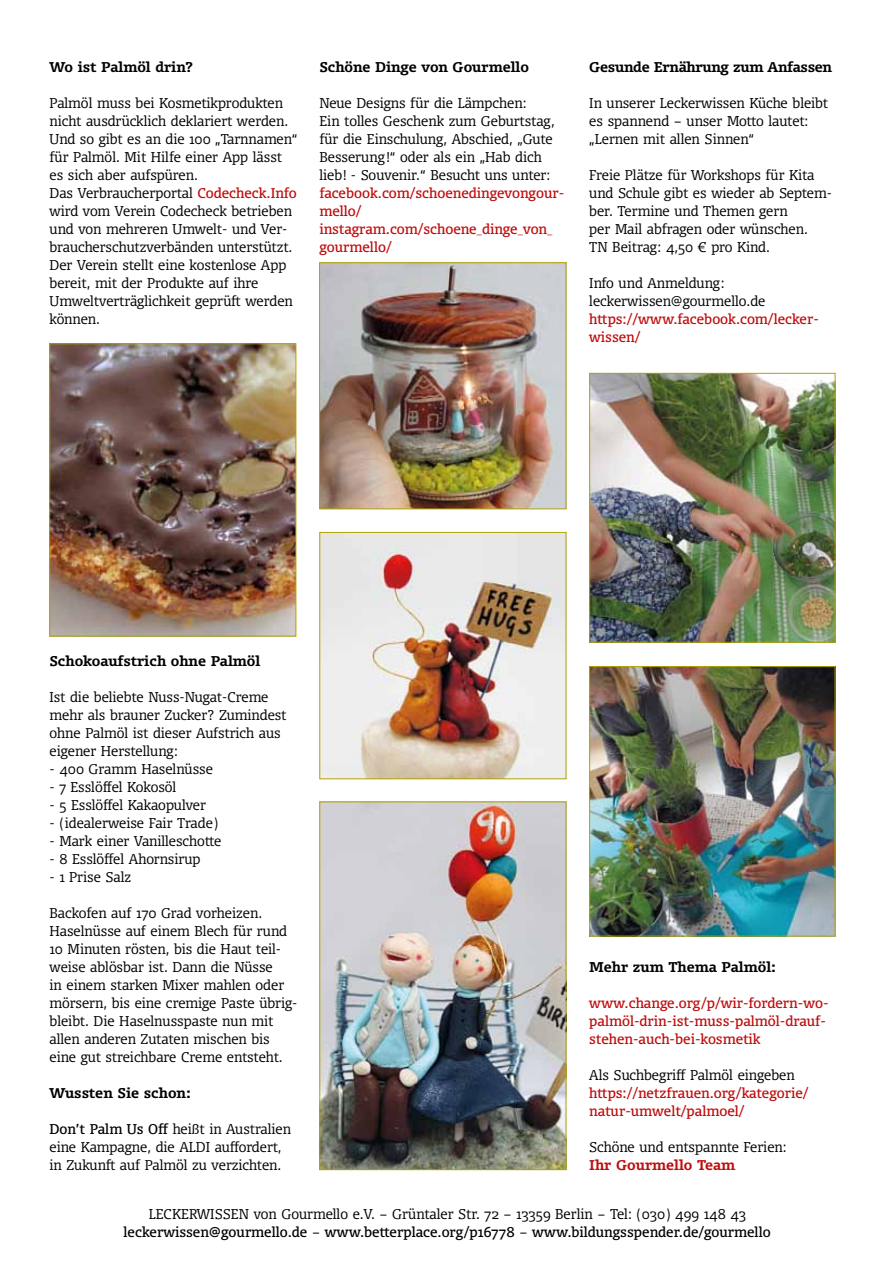
<style>
.page{position:relative;width:893px;height:1263px;background:#fff}
.page>*{position:absolute;margin:0;border:0;box-sizing:border-box;transform-origin:0 0}
.t1{font:300 13.5px/18px "Olsen";color:#000}
.t2{font:13.5px/18px "Olsen";color:#c00d0e}
.t3{font:13.5px/18px "Olsen";color:#000;text-align:center}
.t4{font:700 13.5px "Olsen";color:#000}
.t5{font:700 13.5px "Olsen";letter-spacing:-.02em;color:#000}
.t6{font:700 13.5px "Olsen";color:#c00d0e}
.s1{font-weight:400;color:#c00d0e}
.s2{font-weight:400}
.s3{font-weight:300}
</style>
<div class="page">
<img style="left:321px;top:264px;width:243px;height:243px">
<div style="left:319px;top:262px;width:247px;height:247px;border:1px solid #b3a400"></div>
<img style="left:591px;top:375px;width:242px;height:266px">
<div style="left:589px;top:373px;width:246px;height:270px;border:1px solid #b3a400"></div>
<img style="left:591px;top:668px;width:242px;height:266px">
<div style="left:589px;top:666px;width:246px;height:270px;border:1px solid #b3a400"></div>
<img style="left:321px;top:803px;width:243px;height:365px">
<img style="left:321px;top:534px;width:243px;height:243px">
<div style="left:319px;top:532px;width:247px;height:247px;border:1px solid #b3a400"></div>
<img style="left:51px;top:345px;width:243px;height:289px">
<div style="left:49px;top:343px;width:247px;height:293px;border:1px solid #b3a400"></div>
<p class="t4" style="left:50px;top:58px;width:145px">Wo ist Palmöl drin?</p>
<p class="t1" style="left:50px;top:94px;width:250px">Palmöl muss bei Kosmetikprodukten nicht ausdrücklich deklariert werden.<br>Und so gibt es an die 100 „Tarnnamen“ für Palmöl. Mit Hilfe einer App lässt es sich aber aufspüren.<br>Das Verbraucherportal <span class="s1">Codecheck.Info </span>wird vom Verein Codecheck betrieben und von mehreren Umwelt- und Ver&shy;braucherschutzverbänden unterstützt.<br>Der Verein stellt eine kostenlose App bereit, mit der Produkte auf ihre Umweltverträglichkeit geprüft werden können.</p>
<p class="t4" style="left:319px;top:58px;width:211px">Schöne Dinge von Gourmello</p>
<p class="t1" style="left:319px;top:94px;width:237px">Neue Designs für die Lämpchen:<br>Ein tolles Geschenk zum Geburtstag, für die Einschulung, Abschied, „Gute Besserung!“ oder als ein „Hab dich lieb! - Souvenir.“ Besucht uns unter:</p>
<p class="t2" style="left:319px;top:184px;width:246px">facebook.com/schoenedingevongour&shy;mello/ instagram.com/schoene_dinge_von_ gourmello/</p>
<p class="t5" style="left:589px;top:58px;width:244px">Gesunde Ernährung zum Anfassen</p>
<p class="t1" style="left:589px;top:94px;width:240px">In unserer Leckerwissen Küche bleibt es spannend – unser Motto lautet: „Lernen mit allen Sinnen“</p>
<p class="t1" style="left:589px;top:166px;width:244px">Freie Plätze für Workshops für Kita und Schule gibt es wieder ab Septem&shy;ber. Termine und Themen gern<br>per Mail abfragen oder wünschen.<br>TN Beitrag: 4,50 € pro Kind.</p>
<p class="t1" style="left:589px;top:274px;width:178px">Info und Anmeldung: leckerwissen@gourmello.de</p>
<p class="t2" style="left:589px;top:310px;width:231px">https://www.facebook.com/lecker&shy;wissen/</p>
<p class="t4" style="left:50px;top:652px;width:212px">Schokoaufstrich ohne Palmöl</p>
<p class="t1" style="left:50px;top:688px;width:238px">Ist die beliebte Nuss-Nugat-Creme mehr als brauner Zucker? Zumindest ohne Palmöl ist dieser Aufstrich aus eigener Herstellung:</p>
<p class="t1" style="left:50px;top:760px;width:165px">- 400 Gramm Haselnüsse</p>
<p class="t1" style="left:50px;top:778px;width:128px">- 7 Esslöffel Kokosöl</p>
<p class="t1" style="left:50px;top:796px;width:158px">- 5 Esslöffel Kakaopulver</p>
<p class="t1" style="left:50px;top:814px;width:170px">- (idealerweise Fair Trade)</p>
<p class="t1" style="left:50px;top:832px;width:173px">- Mark einer Vanilleschotte</p>
<p class="t1" style="left:50px;top:850px;width:152px">- 8 Esslöffel Ahornsirup</p>
<p class="t1" style="left:50px;top:868px;width:83px">- 1 Prise Salz</p>
<p class="t1" style="left:50px;top:904px;width:249px">Backofen auf 170 Grad vorheizen.<br>Haselnüsse auf einem Blech für rund 10 Minuten rösten, bis die Haut teil&shy;weise ablösbar ist. Dann die Nüsse<br>in einem starken Mixer mahlen oder mörsern, bis eine cremige Paste übrig&shy;bleibt. Die Haselnusspaste nun mit allen anderen Zutaten mischen bis eine gut streichbare Creme entsteht.</p>
<p class="t4" style="left:50px;top:1084px;width:143px">Wussten Sie schon:</p>
<p class="t1" style="left:50px;top:1120px;width:243px"><span class="s2">Don’t Palm Us Off</span> heißt in Australien eine Kampagne, die ALDI auffordert, in Zukunft auf Palmöl zu verzichten.</p>
<p class="t3" style="left:124px;top:1204px;width:649px"><span class="s3">LECKERWISSEN von Gourmello e.V. – Grüntaler Str. 72 – 13359 Berlin – Tel: (030) 499 148 43 </span>leckerwissen@gourmello.de <span class="s3">–</span> www.betterplace.org/p16778 <span class="s3">–</span> www.bildungsspender.de/gourmello</p>
<p class="t4" style="left:589px;top:958px;width:188px">Mehr zum Thema Palmöl:</p>
<p class="t2" style="left:589px;top:994px;width:241px">www.change.org/p/wir-fordern-wo&shy;palmöl-drin-ist-muss-palmöl-drauf&shy;stehen-auch-bei-kosmetik</p>
<p class="t1" style="left:589px;top:1066px;width:207px">Als Suchbegriff Palmöl eingeben</p>
<p class="t2" style="left:589px;top:1084px;width:221px">https://netzfrauen.org/kategorie/ natur-umwelt/palmoel/</p>
<p class="t1" style="left:589px;top:1138px;width:199px">Schöne und entspannte Ferien:</p>
<p class="t6" style="left:589px;top:1156px;width:148px">Ihr Gourmello Team</p>
</div>
